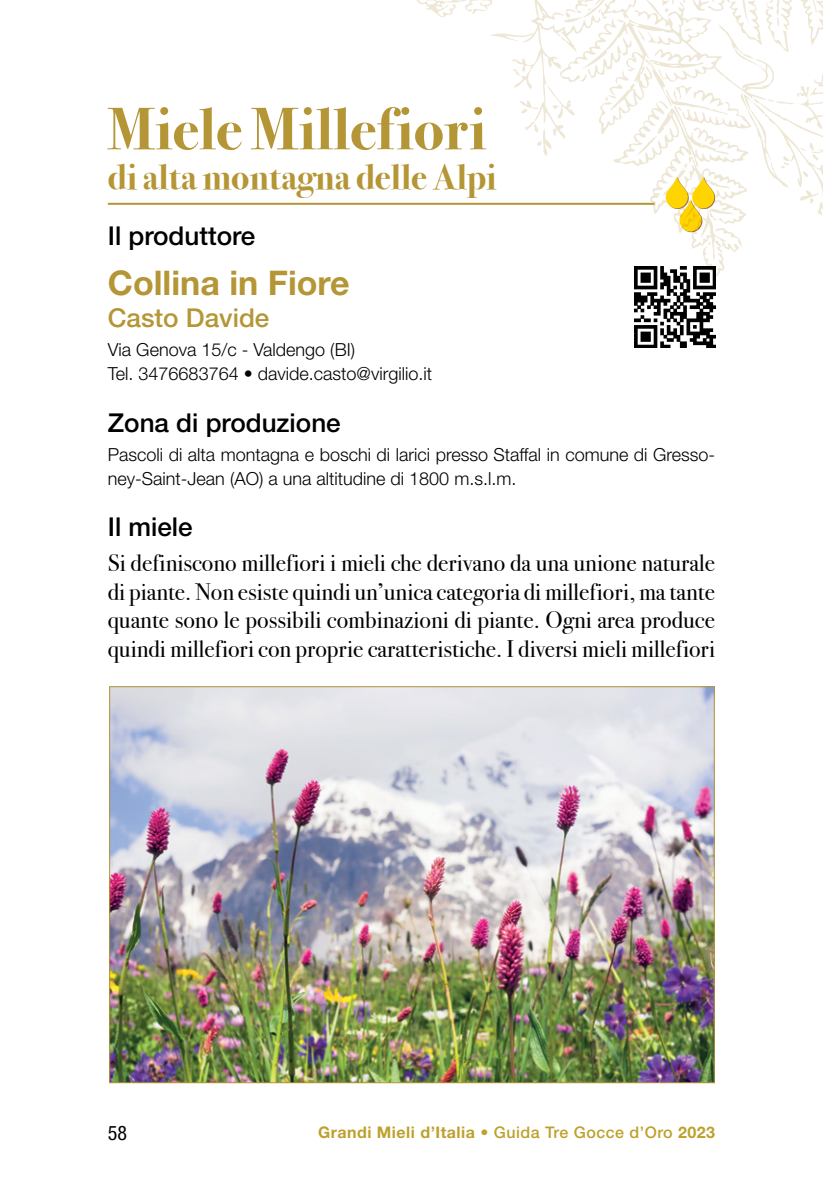
<style>
.page{position:relative;width:823px;height:1191px;background:#fff}
.page>*{position:absolute;margin:0;border:0;box-sizing:border-box;transform-origin:0 0}
.TitNomMiele{font:60px "Bodoni Svty Two ITCTT Bold";color:#b59636}
.TitNomMiele-2{font:36px "Bodoni Svty Two ITCTT Bold";color:#b59636}
.ProduttoreNome{font:700 34px "Helvetica Neue LT Std";color:#b59636}
.Titolo2livello{font:500 26px "Helvetica Neue LT Std";color:#000}
.ProduttoreAzienda{font:500 26px "Helvetica Neue LT Std";color:#b59636}
.MieleTesto{font:24px/28.8px "Bodoni Svty Two ITCTT Book";color:#000;text-align:justify}
.t1{font:condensed 20px "Helvetica Neue LT Std";color:#000}
.ProduttoreInfo{font:300 18px/24px "Helvetica Neue LT Std";color:#000}
.t2{font:700 16px "Helvetica Neue LT Std";letter-spacing:.03em;color:#bda12c}
.s1{font-weight:500}
</style>
<div class="page">
<img style="left:111px;top:688px;width:601px;height:393px">
<hr style="left:108px;top:203px;width:546px;height:2px;background:#b59636">
<svg style="left:408px;top:0;width:414px;height:277px"></svg>
<img style="left:634px;top:266px;width:80px;height:81px">
<p class="TitNomMiele" style="left:108px;top:94px;width:380px">Miele Millefiori</p>
<p class="TitNomMiele-2" style="left:108px;top:156px;width:390px">di alta montagna delle Alpi</p>
<p class="Titolo2livello" style="left:108px;top:221px;width:149px">Il produttore</p>
<p class="ProduttoreNome" style="left:108px;top:262px;width:243px">Collina in Fiore</p>
<p class="ProduttoreAzienda" style="left:108px;top:302px;width:163px">Casto Davide</p>
<p class="ProduttoreInfo" style="left:108px;top:338px;width:248px">Via Genova 15/c - Valdengo (BI)</p>
<p class="ProduttoreInfo" style="left:108px;top:362px;width:325px">Tel. 3476683764 • davide.casto@virgilio.it</p>
<p class="Titolo2livello" style="left:108px;top:407px;width:234px">Zona di produzione</p>
<p class="ProduttoreInfo" style="left:108px;top:442px;width:608px">Pascoli di alta montagna e boschi di larici presso Staffal in comune di Gresso&shy;ney-Saint-Jean (AO) a una altitudine di 1800 m.s.l.m.</p>
<p class="Titolo2livello" style="left:108px;top:511px;width:86px">Il miele</p>
<p class="MieleTesto" style="left:108px;top:548px;width:608px">Si definiscono millefiori i mieli che derivano da una unione naturale di piante. Non esiste quindi un’unica categoria di millefiori, ma tante quante sono le possibili combinazioni di piante. Ogni area produce quindi millefiori con proprie caratteristiche. I diversi mieli millefiori</p>
<p class="t1" style="left:108px;top:1121px;width:21px">58</p>
<p class="t2" style="left:318px;top:1122px;width:398px">Grandi Mieli d’Italia • <span class="s1">Guida Tre Gocce d’Oro</span> 2023</p>
</div>
